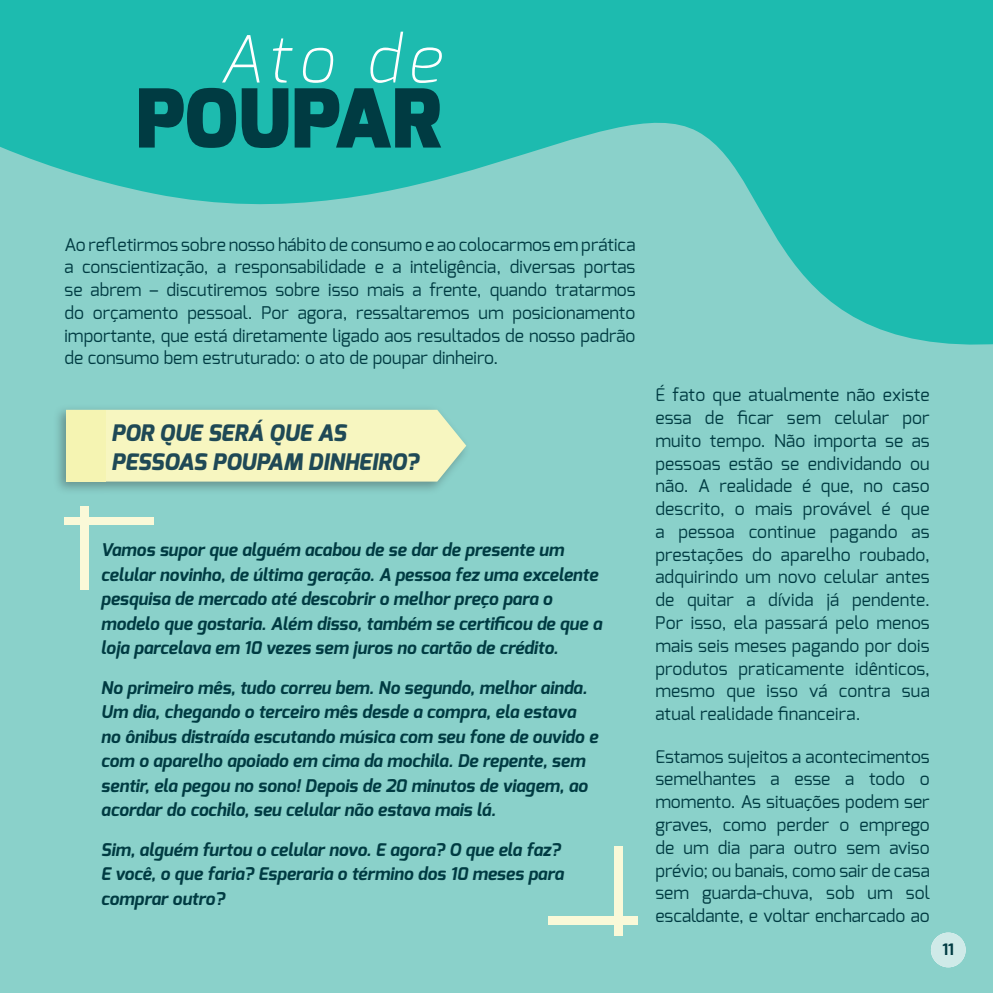
<style>
.page{position:relative;width:993px;height:993px;background:#fff}
.page>*{position:absolute;margin:0;border:0;box-sizing:border-box;transform-origin:0 0}
.t1{font:italic 800 22.75px "Exo";color:#1f4956}
.texto_básico{font:17.5px/22.8px "Exo";color:#003b42;text-align:justify}
.texto_basico_sem_jus{font:italic 700 17.5px/24.5px "Exo";color:#003b42}
.texto_básico-2{font:700 15.75px "Exo";color:#005a62}
</style>
<div class="page">
<div style="left:0;top:12px;width:992px;height:980px;background:#8ad1ca"></div>
<div style="left:80px;top:506px;width:9px;height:84px;background:#faf9d8"></div>
<div style="left:64px;top:516px;width:90px;height:8px;background:#faf9d8"></div>
<div style="left:53px;top:404px;width:418px;height:90px;background:#231f20;opacity:.35"></div>
<div style="left:105px;top:409px;width:361px;height:72px;background:#f7f6c0"></div>
<div style="left:66px;top:409px;width:39px;height:72px;background:#f5f4b2"></div>
<div style="left:613px;top:846px;width:9px;height:89px;background:#faf9d8"></div>
<div style="left:548px;top:916px;width:89px;height:8px;background:#faf9d8"></div>
<svg style="left:0;top:0;width:992px;height:345px;fill:#1dbbaf"></svg>
<svg style="left:139px;top:32px;width:303px;height:116px;background:#1c938d"></svg>
<div style="left:930px;top:932px;width:35px;height:34px;background:#cfeae8;border-radius:50%"></div>
<p class="texto_básico" style="left:64px;top:233px;width:572px">Ao refletirmos sobre nosso hábito de consumo e ao colocarmos em prática a conscientização, a responsabilidade e a inteligência, diversas portas se abrem – discutiremos sobre isso mais a frente, quando tratarmos do orçamento pessoal. Por agora, ressaltaremos um posicionamento importante, que está diretamente ligado aos resultados de nosso padrão de consumo bem estruturado: o ato de poupar dinheiro.</p>
<p class="t1" style="left:111px;top:418px;width:236px">POR QUE SERÁ QUE AS</p>
<p class="t1" style="left:111px;top:446px;width:309px">PESSOAS POUPAM DINHEIRO?</p>
<p class="texto_basico_sem_jus" style="left:101px;top:537px;width:502px">Vamos supor que alguém acabou de se dar de presente um celular novinho, de última geração. A pessoa fez uma excelente pesquisa de mercado até descobrir o melhor preço para o modelo que gostaria. Além disso, também se certificou de que a loja parcelava em 10 vezes sem juros no cartão de crédito.</p>
<p class="texto_basico_sem_jus" style="left:101px;top:674px;width:498px">No primeiro mês, tudo correu bem. No segundo, melhor ainda.<br>Um dia, chegando o terceiro mês desde a compra, ela estava no ônibus distraída escutando música com seu fone de ouvido e com o aparelho apoiado em cima da mochila. De repente, sem sentir, ela pegou no sono! Depois de 20 minutos de viagem, ao acordar do cochilo, seu celular não estava mais lá.</p>
<p class="texto_basico_sem_jus" style="left:101px;top:836px;width:464px">Sim, alguém furtou o celular novo. E agora? O que ela faz?<br>E você, o que faria? Esperaria o término dos 10 meses para comprar outro?</p>
<p class="texto_básico" style="left:655px;top:383px;width:276px">É fato que atualmente não existe essa de ficar sem celular por muito tempo. Não importa se as pessoas estão se endividando ou não. A realidade é que, no caso descrito, o mais provável é que a pessoa continue pagando as prestações do aparelho roubado, adquirindo um novo celular antes de quitar a dívida já pendente.<br>Por isso, ela passará pelo menos mais seis meses pagando por dois produtos praticamente idênticos, mesmo que isso vá contra sua atual realidade financeira.</p>
<p class="texto_básico" style="left:655px;top:744px;width:276px">Estamos sujeitos a acontecimentos semelhantes a esse a todo o momento. As situações podem ser graves, como perder o emprego de um dia para outro sem aviso prévio; ou banais, como sair de casa sem guarda-chuva, sob um sol escaldante, e voltar encharcado ao</p>
<p class="texto_básico-2" style="left:942px;top:939px;width:13px">11</p>
</div>
